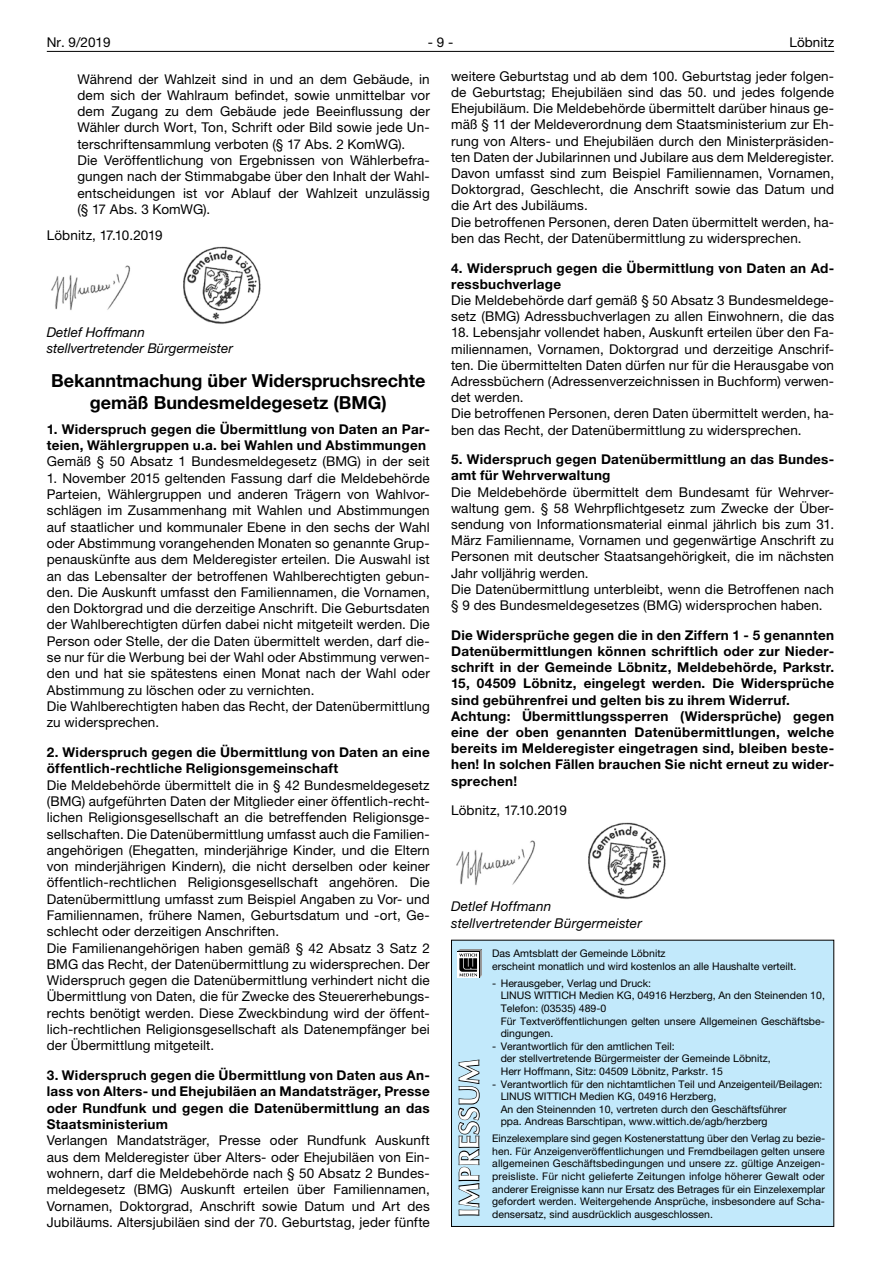
<style>
.page{position:relative;width:881px;height:1263px;background:#fff}
.page>*{position:absolute;margin:0;border:0;box-sizing:border-box;transform-origin:0 0}
.t1{font:700 27.75px "Optima LT";letter-spacing:.015em;color:#fff}
.t2{font:700 18px/21.8px "Helvetica Neue LT";color:#000;text-align:center}
.t3{font:13.5px/16.4px "Helvetica Neue LT";letter-spacing:.01em;color:#000}
.t4{font:700 13.5px/16.2px "Helvetica Neue LT";letter-spacing:.02em;color:#000}
.t5{font:italic 13.5px/16.2px "Helvetica Neue LT";letter-spacing:.005em;color:#000}
.t6{font:10.5px/12.6px "Helvetica Neue LT";color:#000}
</style>
<div class="page">
<hr style="left:47px;top:51px;width:786px;height:1px;background:#000">
<img style="left:51px;top:265px;width:80px;height:45px">
<img style="left:456px;top:840px;width:80px;height:45px">
<img style="left:183px;top:246px;width:78px;height:78px">
<img style="left:588px;top:822px;width:78px;height:77px">
<div style="left:451px;top:940px;width:382px;height:287px;background:#c2e9fb;border:1px solid #000"></div>
<svg style="left:458px;top:1059px;width:22px;height:157px"></svg>
<div style="left:457px;top:952px;width:22px;height:26px;background:#fff"></div>
<svg style="left:458px;top:949px;width:23px;height:28px"></svg>
<p class="t3" style="left:47px;top:34px;width:65px">Nr. 9/2019</p>
<p class="t3" style="left:427px;top:34px;width:27px">- 9 -</p>
<p class="t3" style="left:789px;top:34px;width:46px">Löbnitz</p>
<p class="t3" style="left:451px;top:68px;width:384px">weitere Geburtstag und ab dem 100. Geburtstag jeder folgen&shy;de Geburtstag; Ehejubiläen sind das 50. und jedes folgende Ehejubiläum. Die Meldebehörde übermittelt darüber hinaus ge&shy;mäß § 11 der Meldeverordnung dem Staatsministerium zur Eh&shy;rung von Alters- und Ehejubiläen durch den Ministerpräsiden&shy;ten Daten der Jubilarinnen und Jubilare aus dem Melderegister.<br>Davon umfasst sind zum Beispiel Familiennamen, Vornamen, Doktorgrad, Geschlecht, die Anschrift sowie das Datum und die Art des Jubiläums.<br>Die betroffenen Personen, deren Daten übermittelt werden, ha&shy;ben das Recht, der Datenübermittlung zu widersprechen.</p>
<p class="t4" style="left:451px;top:259px;width:384px">4. Widerspruch gegen die Übermittlung von Daten an Ad&shy;ressbuchverlage</p>
<p class="t3" style="left:451px;top:292px;width:384px">Die Meldebehörde darf gemäß § 50 Absatz 3 Bundesmeldege&shy;setz (BMG) Adressbuchverlagen zu allen Einwohnern, die das</p>
<p class="t3" style="left:451px;top:324px;width:384px">18. Lebensjahr vollendet haben, Auskunft erteilen über den Fa&shy;miliennamen, Vornamen, Doktorgrad und derzeitige Anschrif&shy;ten. Die übermittelten Daten dürfen nur für die Herausgabe von Adressbüchern (Adressenverzeichnissen in Buchform) verwen&shy;det werden.<br>Die betroffenen Personen, deren Daten übermittelt werden, ha&shy;ben das Recht, der Datenübermittlung zu widersprechen.</p>
<p class="t4" style="left:451px;top:451px;width:384px">5. Widerspruch gegen Datenübermittlung an das Bundes&shy;amt für Wehrverwaltung</p>
<p class="t3" style="left:451px;top:483px;width:384px">Die Meldebehörde übermittelt dem Bundesamt für Wehrver&shy;waltung gem. § 58 Wehrpflichtgesetz zum Zwecke der Über&shy;sendung von Informationsmaterial einmal jährlich bis zum 31.<br>März Familienname, Vornamen und gegenwärtige Anschrift zu Personen mit deutscher Staatsangehörigkeit, die im nächsten Jahr volljährig werden.<br>Die Datenübermittlung unterbleibt, wenn die Betroffenen nach § 9 des Bundesmeldegesetzes (BMG) widersprochen haben.</p>
<p class="t4" style="left:451px;top:626px;width:384px">Die Widersprüche gegen die in den Ziffern 1 - 5 genannten Datenübermittlungen können schriftlich oder zur Nieder&shy;schrift in der Gemeinde Löbnitz, Meldebehörde, Parkstr.<br>15, 04509 Löbnitz, eingelegt werden. Die Widersprüche sind gebührenfrei und gelten bis zu ihrem Widerruf.<br>Achtung: Übermittlungssperren (Widersprüche) gegen eine der oben genannten Datenübermittlungen, welche bereits im Melderegister eingetragen sind, bleiben beste&shy;hen! In solchen Fällen brauchen Sie nicht erneut zu wider&shy;sprechen!</p>
<p class="t3" style="left:451px;top:802px;width:117px">Löbnitz, 17.10.2019</p>
<p class="t3" style="left:77px;top:71px;width:354px">Während der Wahlzeit sind in und an dem Gebäude, in dem sich der Wahlraum befindet, sowie unmittelbar vor dem Zugang zu dem Gebäude jede Beeinflussung der Wähler durch Wort, Ton, Schrift oder Bild sowie jede Un&shy;terschriftensammlung verboten (§ 17 Abs. 2 KomWG).<br>Die Veröffentlichung von Ergebnissen von Wählerbefra&shy;gungen nach der Stimmabgabe über den Inhalt der Wahl&shy;entscheidungen ist vor Ablauf der Wahlzeit unzulässig (§ 17 Abs. 3 KomWG).</p>
<p class="t3" style="left:47px;top:227px;width:117px">Löbnitz, 17.10.2019</p>
<p class="t5" style="left:47px;top:323px;width:187px">Detlef Hoffmann stellvertretender Bürgermeister</p>
<h2 class="t2" style="left:51px;top:370px;width:376px">Bekanntmachung über Widerspruchsrechte gemäß Bundesmeldegesetz (BMG)</h2>
<p class="t4" style="left:47px;top:421px;width:384px">1. Widerspruch gegen die Übermittlung von Daten an Par&shy;teien, Wählergruppen u.a. bei Wahlen und Abstimmungen</p>
<p class="t3" style="left:47px;top:453px;width:384px">Gemäß § 50 Absatz 1 Bundesmeldegesetz (BMG) in der seit</p>
<p class="t3" style="left:47px;top:470px;width:384px">1. November 2015 geltenden Fassung darf die Meldebehörde Parteien, Wählergruppen und anderen Trägern von Wahlvor&shy;schlägen im Zusammenhang mit Wahlen und Abstimmungen auf staatlicher und kommunaler Ebene in den sechs der Wahl oder Abstimmung vorangehenden Monaten so genannte Grup&shy;penauskünfte aus dem Melderegister erteilen. Die Auswahl ist an das Lebensalter der betroffenen Wahlberechtigten gebun&shy;den. Die Auskunft umfasst den Familiennamen, die Vornamen, den Doktorgrad und die derzeitige Anschrift. Die Geburtsdaten der Wahlberechtigten dürfen dabei nicht mitgeteilt werden. Die Person oder Stelle, der die Daten übermittelt werden, darf die&shy;se nur für die Werbung bei der Wahl oder Abstimmung verwen&shy;den und hat sie spätestens einen Monat nach der Wahl oder Abstimmung zu löschen oder zu vernichten.<br>Die Wahlberechtigten haben das Recht, der Datenübermittlung zu widersprechen.</p>
<p class="t4" style="left:47px;top:744px;width:384px">2. Widerspruch gegen die Übermittlung von Daten an eine öffentlich-rechtliche Religionsgemeinschaft</p>
<p class="t3" style="left:47px;top:776px;width:384px">Die Meldebehörde übermittelt die in § 42 Bundesmeldegesetz (BMG) aufgeführten Daten der Mitglieder einer öffentlich-recht&shy;lichen Religionsgesellschaft an die betreffenden Religionsge&shy;sellschaften. Die Datenübermittlung umfasst auch die Familien&shy;angehörigen (Ehegatten, minderjährige Kinder, und die Eltern von minderjährigen Kindern), die nicht derselben oder keiner öffentlich-rechtlichen Religionsgesellschaft angehören. Die Datenübermittlung umfasst zum Beispiel Angaben zu Vor- und Familiennamen, frühere Namen, Geburtsdatum und -ort, Ge&shy;schlecht oder derzeitigen Anschriften.<br>Die Familienangehörigen haben gemäß § 42 Absatz 3 Satz 2<br>BMG das Recht, der Datenübermittlung zu widersprechen. Der Widerspruch gegen die Datenübermittlung verhindert nicht die Übermittlung von Daten, die für Zwecke des Steuererhebungs&shy;rechts benötigt werden. Diese Zweckbindung wird der öffent&shy;lich-rechtlichen Religionsgesellschaft als Datenempfänger bei der Übermittlung mitgeteilt.</p>
<p class="t4" style="left:47px;top:1067px;width:384px;text-align:justify">3. Widerspruch gegen die Übermittlung von Daten aus An&shy;lass von Alters- und Ehejubiläen an Mandatsträger, Presse oder Rundfunk und gegen die Datenübermittlung an das Staatsministerium</p>
<p class="t3" style="left:47px;top:1132px;width:384px;text-align:justify">Verlangen Mandatsträger, Presse oder Rundfunk Auskunft aus dem Melderegister über Alters- oder Ehejubiläen von Ein&shy;wohnern, darf die Meldebehörde nach § 50 Absatz 2 Bundes&shy;meldegesetz (BMG) Auskunft erteilen über Familiennamen, Vornamen, Doktorgrad, Anschrift sowie Datum und Art des Jubiläums. Altersjubiläen sind der 70. Geburtstag, jeder fünfte</p>
<p class="t5" style="left:451px;top:898px;width:192px">Detlef Hoffmann stellvertretender Bürgermeister</p>
<p class="t6" style="left:492px;top:947px;width:305px">Das Amtsblatt der Gemeinde Löbnitz<br>erscheint monatlich und wird kostenlos an alle Haushalte verteilt.</p>
<p class="t6" style="left:500px;top:976px;width:325px;text-indent:-9px">- Herausgeber, Verlag und Druck:<br>LINUS WITTICH Medien KG, 04916 Herzberg, An den Steinenden 10, Telefon: (03535) 489-0<br>Für Textveröffentlichungen gelten unsere Allgemeinen Geschäftsbe&shy;dingungen.</p>
<p class="t6" style="left:500px;top:1039px;width:271px;text-indent:-9px">- Verantwortlich für den amtlichen Teil:<br>der stellvertretende Bürgermeister der Gemeinde Löbnitz,<br>Herr Hoffmann, Sitz: 04509 Löbnitz, Parkstr. 15</p>
<p class="t6" style="left:500px;top:1077px;width:323px;text-indent:-9px">- Verantwortlich für den nichtamtlichen Teil und Anzeigenteil/Beilagen:<br>LINUS WITTICH Medien KG, 04916 Herzberg,<br>An den Steinennden 10, vertreten durch den Geschäftsführer<br>ppa. Andreas Barschtipan, www.wittich.de/agb/herzberg</p>
<p class="t6" style="left:492px;top:1132px;width:334px;text-align:justify">Einzelexemplare sind gegen Kostenerstattung über den Verlag zu bezie&shy;hen. Für Anzeigenveröffentlichungen und Fremdbeilagen gelten unsere allgemeinen Geschäftsbedingungen und unsere zz. gültige Anzeigen&shy;preisliste. Für nicht gelieferte Zeitungen infolge höherer Gewalt oder anderer Ereignisse kann nur Ersatz des Betrages für ein Einzelexemplar gefordert werden. Weitergehende Ansprüche, insbesondere auf Scha-</p>
<h1 class="t1" style="left:452px;top:1217px;width:159px;rotate:-90deg">IMPRESSUM</h1>
<p class="t6" style="left:492px;top:1208px;width:222px">densersatz, sind ausdrücklich ausgeschlossen.</p>
</div>
